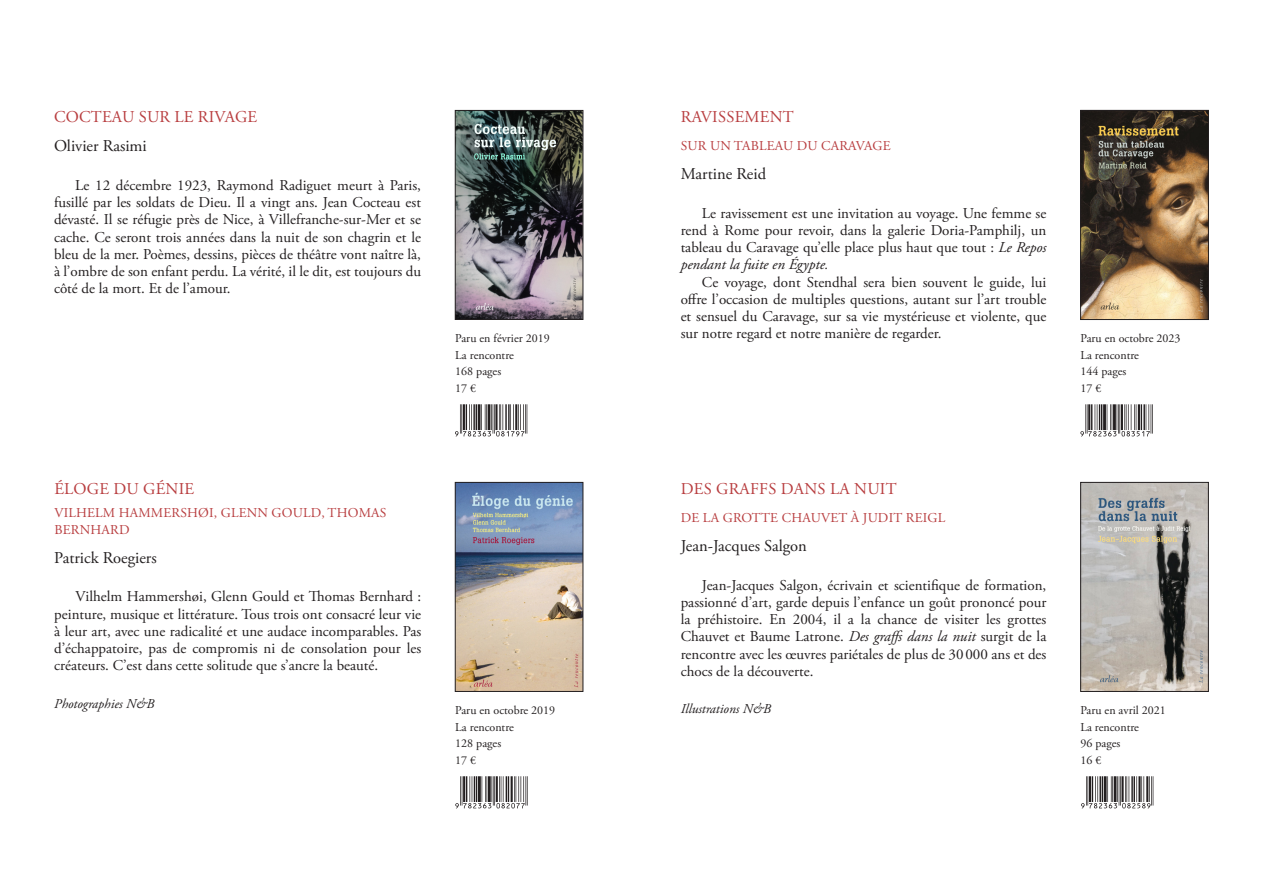
<style>
.page{position:relative;width:1263px;height:893px;background:#fff}
.page>*{position:absolute;margin:0;border:0;box-sizing:border-box;transform-origin:0 0}
.Titre{font:16.5px "Adobe Garamond Pro";letter-spacing:.015em;color:#b83d3f}
.Auteur{font:16.5px "Adobe Garamond Pro";color:#231f20}
.Texte{font:15px/17.2px "Adobe Garamond Pro";color:#231f20;text-align:justify}
.Sous-titre{font:13.5px/16.5px "Adobe Garamond Pro";letter-spacing:.015em;color:#b83d3f}
._1er_ligne_Mentions_Prix{font:italic 13.5px "Adobe Garamond Pro";color:#231f20}
.Indications_livres{font:12px "Adobe Garamond Pro";color:#231f20}
.s1{font-style:italic}
</style>
<div class="page">
<img style="left:1082px;top:112px;width:124px;height:206px">
<div style="left:1080px;top:110px;width:128px;height:210px;border:1px solid #231f20"></div>
<svg style="left:1080px;top:404px;width:73px;height:32px"></svg>
<img style="left:457px;top:112px;width:124px;height:206px">
<div style="left:455px;top:110px;width:128px;height:210px;border:1px solid #231f20"></div>
<svg style="left:455px;top:404px;width:72px;height:32px"></svg>
<img style="left:1082px;top:484px;width:124px;height:206px">
<div style="left:1080px;top:482px;width:128px;height:210px;border:1px solid #231f20"></div>
<svg style="left:1081px;top:776px;width:72px;height:32px"></svg>
<img style="left:457px;top:484px;width:124px;height:206px">
<div style="left:455px;top:482px;width:128px;height:210px;border:1px solid #231f20"></div>
<svg style="left:455px;top:776px;width:73px;height:32px"></svg>
<p class="Titre" style="left:54px;top:107px;width:205px">COCTEAU SUR LE RIVAGE</p>
<p class="Auteur" style="left:54px;top:136px;width:94px">Olivier Rasimi</p>
<p class="Texte" style="left:54px;top:177px;width:368px;text-indent:21px">Le 12 décembre 1923, Raymond Radiguet meurt à Paris, fusillé par les soldats de Dieu. Il a vingt ans. Jean Cocteau est dévasté. Il se réfugie près de Nice, à Villefranche-sur-Mer et se cache. Ce seront trois années dans la nuit de son chagrin et le bleu de la mer. Poèmes, dessins, pièces de théâtre vont naître là, à l’ombre de son enfant perdu. La vérité, il le dit, est toujours du côté de la mort. Et de l’amour.</p>
<p class="Indications_livres" style="left:455px;top:331px;width:96px">Paru en février 2019</p>
<p class="Indications_livres" style="left:455px;top:348px;width:60px">La rencontre</p>
<p class="Indications_livres" style="left:455px;top:364px;width:47px">168 pages</p>
<p class="Indications_livres" style="left:455px;top:381px;width:22px">17 €</p>
<p class="Titre" style="left:54px;top:479px;width:141px">ÉLOGE DU GÉNIE</p>
<p class="Sous-titre" style="left:54px;top:505px;width:333px">VILHELM HAMMERSHØI, GLENN GOULD, THOMAS<br>BERNHARD</p>
<p class="Auteur" style="left:54px;top:548px;width:104px">Patrick Roegiers</p>
<p class="Texte" style="left:54px;top:588px;width:368px;text-indent:21px">Vilhelm Hammershøi, Glenn Gould et Thomas Bernhard : peinture, musique et littérature. Tous trois ont consacré leur vie à leur art, avec une radicalité et une audace incomparables. Pas d’échappatoire, pas de compromis ni de consolation pour les créateurs. C’est dans cette solitude que s’ancre la beauté.</p>
<p class="_1er_ligne_Mentions_Prix" style="left:54px;top:695px;width:101px">Photographies N&amp;B</p>
<p class="Indications_livres" style="left:455px;top:703px;width:101px">Paru en octobre 2019</p>
<p class="Indications_livres" style="left:455px;top:720px;width:60px">La rencontre</p>
<p class="Indications_livres" style="left:455px;top:736px;width:47px">128 pages</p>
<p class="Indications_livres" style="left:455px;top:753px;width:22px">17 €</p>
<p class="Titre" style="left:681px;top:107px;width:114px">RAVISSEMENT</p>
<p class="Sous-titre" style="left:681px;top:138px;width:211px">SUR UN TABLEAU DU CARAVAGE</p>
<p class="Auteur" style="left:681px;top:164px;width:87px">Martine Reid</p>
<p class="Texte" style="left:681px;top:205px;width:367px;text-indent:21px">Le ravissement est une invitation au voyage. Une femme se rend à Rome pour revoir, dans la galerie Doria-Pamphilj, un tableau du Caravage qu’elle place plus haut que tout : <span class="s1">Le Repos pendant la fuite en Égypte.</span></p>
<p class="Texte" style="left:681px;top:274px;width:367px;text-indent:21px">Ce voyage, dont Stendhal sera bien souvent le guide, lui offre l’occasion de multiples questions, autant sur l’art trouble et sensuel du Caravage, sur sa vie mystérieuse et violente, que sur notre regard et notre manière de regarder.</p>
<p class="Indications_livres" style="left:1080px;top:331px;width:102px">Paru en octobre 2023</p>
<p class="Indications_livres" style="left:1080px;top:348px;width:60px">La rencontre</p>
<p class="Indications_livres" style="left:1080px;top:364px;width:47px">144 pages</p>
<p class="Indications_livres" style="left:1080px;top:381px;width:22px">17 €</p>
<p class="Titre" style="left:681px;top:479px;width:217px">DES GRAFFS DANS LA NUIT</p>
<p class="Sous-titre" style="left:681px;top:510px;width:266px">DE LA GROTTE CHAUVET À JUDIT REIGL</p>
<p class="Auteur" style="left:681px;top:536px;width:128px">Jean-Jacques Salgon</p>
<p class="Texte" style="left:681px;top:577px;width:367px;text-indent:21px">Jean-Jacques Salgon, écrivain et scientifique de formation, passionné d’art, garde depuis l’enfance un goût prononcé pour la préhistoire. En 2004, il a la chance de visiter les grottes Chauvet et Baume Latrone. <span class="s1">Des graffs dans la nuit</span> surgit de la rencontre avec les œuvres pariétales de plus de 30000 ans et des chocs de la découverte.</p>
<p class="_1er_ligne_Mentions_Prix" style="left:681px;top:701px;width:92px">Illustrations N&amp;B</p>
<p class="Indications_livres" style="left:1080px;top:703px;width:87px">Paru en avril 2021</p>
<p class="Indications_livres" style="left:1080px;top:720px;width:60px">La rencontre</p>
<p class="Indications_livres" style="left:1080px;top:736px;width:41px">96 pages</p>
<p class="Indications_livres" style="left:1080px;top:753px;width:22px">16 €</p>
</div>
